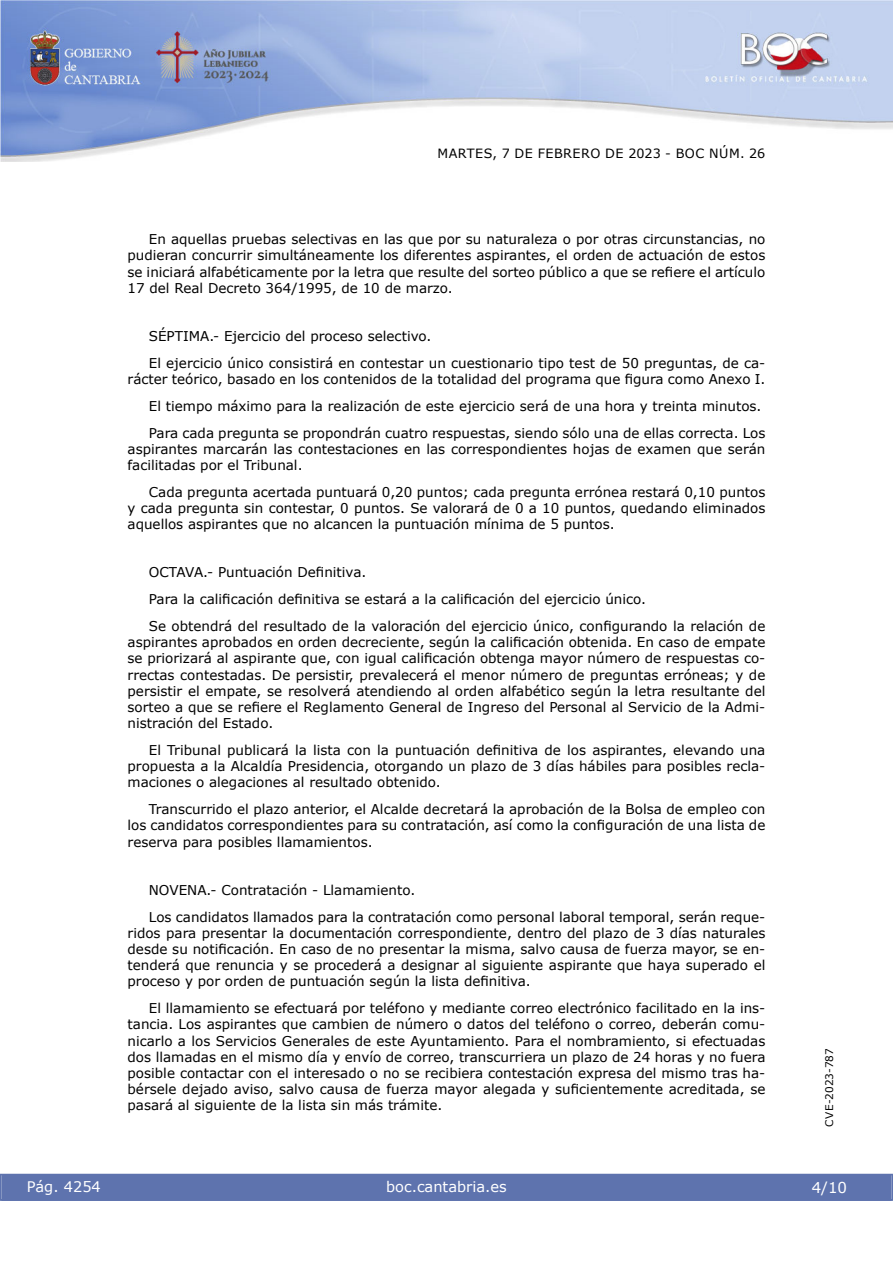
<style>
.page{position:relative;width:893px;height:1263px;background:#fff}
.page>*{position:absolute;margin:0;border:0;box-sizing:border-box;transform-origin:0 0}
.t1{font:15px "Verdana 2";color:#fff}
.t2{font:14.55px "Verdana 2";color:#fff}
.inicio_de_parrafo{font:13.5px/16.2px "Verdana 2";color:#000;text-align:justify}
.inicio_de_parrafo-2{font:13.5px/16.2px "Verdana";color:#000;text-align:right}
.t3{font:12.75px "Verdana 2";letter-spacing:.035em;color:#000}
.t4{font:10.5px "Verdana 2";color:#000}
.s1{font-family:"Verdana"}
.s2{font-family:"Verdana 2"}
</style>
<div class="page">
<img style="left:0;top:0;width:893px;height:161px">
<div style="left:1px;top:1174px;width:890px;height:27px;background:#5e73ae"></div>
<p class="t3" style="left:438px;top:144px;width:329px">MARTES, 7 DE FEBRERO DE 2023 - BOC NÚM. 26</p>
<p class="inicio_de_parrafo" style="left:128px;top:231px;width:639px;text-indent:21px">En aquellas pruebas selectivas en las que por su naturaleza o por otras circunstancias, no pudieran concurrir simultáneamente los diferentes aspirantes, el orden de actuación de estos <span class="s1">se iniciará alfabéticamente por la letra que resulte del sorteo público a que se refiere el artículo </span>17 del Real Decreto 364/1995, de 10 de marzo.</p>
<p class="inicio_de_parrafo" style="left:149px;top:328px;width:284px">SÉPTIMA.- Ejercicio del proceso selectivo.</p>
<p class="inicio_de_parrafo-2" style="left:128px;top:355px;width:639px"><span class="s2">El ejercicio único consistirá en contestar un cuestionario tipo test de 50 preguntas, de ca&shy;</span>rácter teórico, basado en los contenidos de la totalidad del programa que figura como Anexo I.</p>
<p class="inicio_de_parrafo" style="left:149px;top:398px;width:614px">El tiempo máximo para la realización de este ejercicio será de una hora y treinta minutos.</p>
<p class="inicio_de_parrafo" style="left:128px;top:424px;width:639px;text-indent:21px">Para cada pregunta se propondrán cuatro respuestas, siendo sólo una de ellas correcta. Los aspirantes marcarán las contestaciones en las correspondientes hojas de examen que serán facilitadas por el Tribunal.</p>
<p class="inicio_de_parrafo" style="left:128px;top:484px;width:639px;text-indent:21px">Cada pregunta acertada puntuará 0,20 puntos; cada pregunta errónea restará 0,10 puntos y cada pregunta sin contestar, 0 puntos. Se valorará de 0 a 10 puntos, quedando eliminados aquellos aspirantes que no alcancen la puntuación mínima de 5 puntos.</p>
<p class="inicio_de_parrafo-2" style="left:149px;top:564px;width:219px">OCTAVA.- Puntuación Definitiva.</p>
<p class="inicio_de_parrafo-2" style="left:149px;top:591px;width:499px">Para la calificación definitiva se estará a la calificación del ejercicio único.</p>
<p class="inicio_de_parrafo-2" style="left:128px;top:618px;width:639px;text-align:justify;text-indent:21px">Se obtendrá del resultado de la valoración del ejercicio único, configurando la relación de aspirantes aprobados en orden decreciente, según la calificación obtenida. En caso de empate se priorizará al aspirante que, con igual calificación obtenga mayor número de respuestas co&shy;<span class="s2">rrectas contestadas. De persistir, prevalecerá el menor número de preguntas erróneas; y de persistir el empate, se resolverá atendiendo al orden alfabético según la letra resultante del </span>sorteo a que se refiere el Reglamento General de Ingreso del Personal al Servicio de la Admi&shy;<span class="s2">nistración del Estado.</span></p>
<p class="inicio_de_parrafo" style="left:128px;top:742px;width:639px;text-indent:21px"><span class="s1">El Tribunal publicará la lista con la puntuación definitiva de los aspirantes, elevando una </span>propuesta a la Alcaldía Presidencia, otorgando un plazo de 3 días hábiles para posibles recla&shy;maciones o alegaciones al resultado obtenido.</p>
<p class="inicio_de_parrafo" style="left:128px;top:801px;width:639px;text-indent:21px">Transcurrido el plazo anterior, el Alcalde decretará la aprobación de la Bolsa de empleo con <span class="s1">los candidatos correspondientes para su contratación, así como la configuración de una lista de </span>reserva para posibles llamamientos.</p>
<p class="inicio_de_parrafo" style="left:149px;top:881px;width:268px">NOVENA.- Contratación - Llamamiento.</p>
<p class="inicio_de_parrafo" style="left:128px;top:908px;width:639px;text-indent:21px">Los candidatos llamados para la contratación como personal laboral temporal, serán reque&shy;ridos para presentar la documentación correspondiente, dentro del plazo de 3 días naturales <span class="s1">desde su notificación. En caso de no presentar la misma, salvo causa de fuerza mayor, se en&shy;</span>tenderá que renuncia y se procederá a designar al siguiente aspirante que haya superado el <span class="s1">proceso y por orden de puntuación según la lista definitiva.</span></p>
<p class="inicio_de_parrafo" style="left:128px;top:1000px;width:639px;text-indent:21px">El llamamiento se efectuará por teléfono y mediante correo electrónico facilitado en la ins&shy;tancia. Los aspirantes que cambien de número o datos del teléfono o correo, deberán comu&shy;nicarlo a los Servicios Generales de este Ayuntamiento. Para el nombramiento, si efectuadas dos llamadas en el mismo día y envío de correo, transcurriera un plazo de 24 horas y no fuera posible contactar con el interesado o no se recibiera contestación expresa del mismo tras ha&shy;<span class="s1">bérsele dejado aviso, salvo causa de fuerza mayor alegada y suficientemente acreditada, se </span>pasará al siguiente de la lista sin más trámite.</p>
<p class="t2" style="left:27px;top:1177px;width:76px">Pág. 4254</p>
<p class="t2" style="left:386px;top:1177px;width:122px">boc.cantabria.es</p>
<p class="t4" style="left:822px;top:1126px;width:80px;rotate:-90deg">CVE-2023-787</p>
<p class="t1" style="left:812px;top:1177px;width:37px">4/10</p>
</div>
